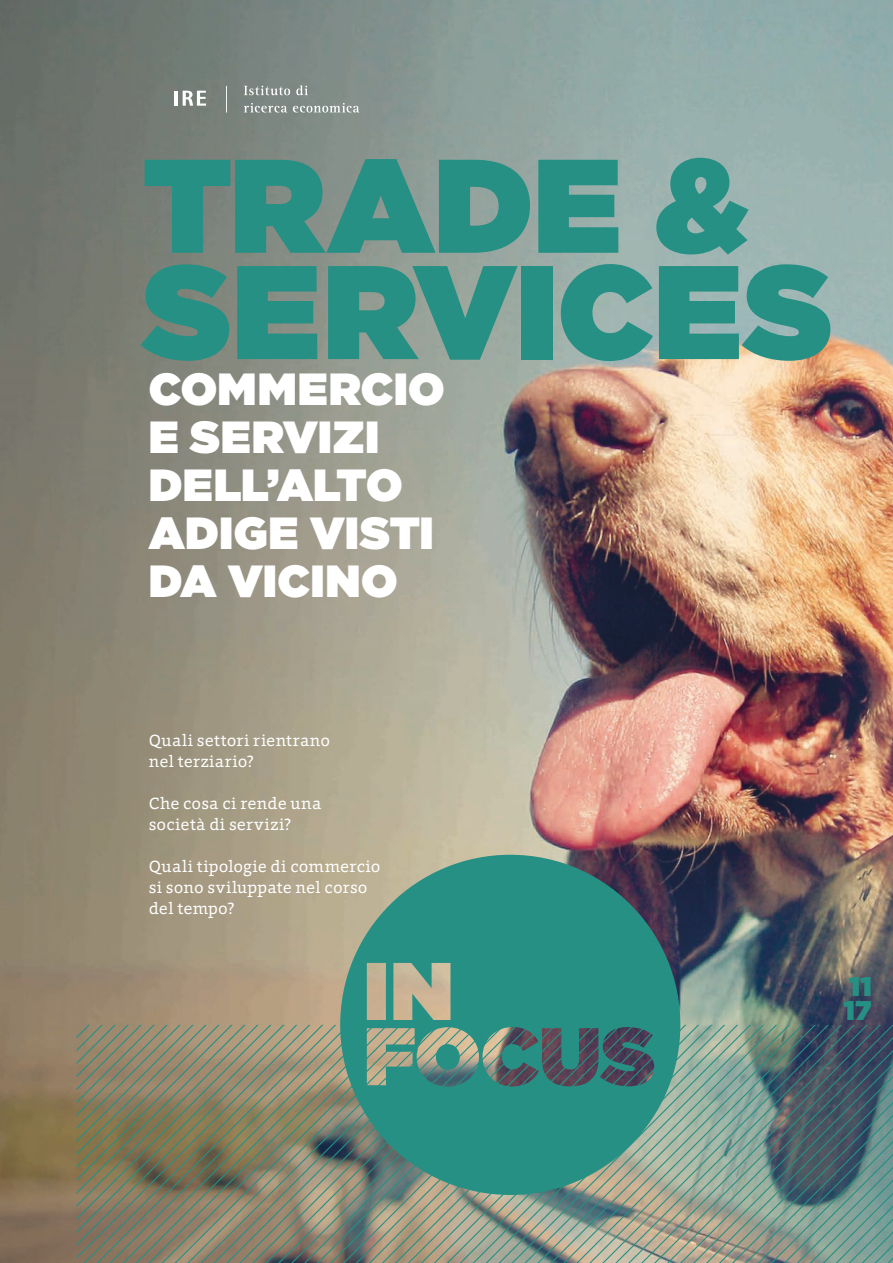
<style>
.page{position:relative;width:893px;height:1263px;background:#fff}
.page>*{position:absolute;margin:0;border:0;box-sizing:border-box;transform-origin:0 0}
.t1{font:900 132.9px "Gotham";color:#269084}
.t2{font:900 45px "Gotham";letter-spacing:.005em;color:#fff}
.t3{font:900 27px "Gotham";color:#269084}
.t4{font:16.5px "Foro";letter-spacing:.015em;color:#fff}
</style>
<div class="page">
<img style="left:0;top:0;width:893px;height:1263px">
<svg style="left:680px;top:931px;width:213px;height:94px"></svg>
<img style="left:77px;top:1025px;width:816px;height:238px">
<svg style="left:340px;top:855px;width:340px;height:340px;fill:#269084"></svg>
<svg style="left:226px;top:86px;width:1px;height:27px"></svg>
<svg style="left:244px;top:103px;width:115px;height:10px"></svg>
<svg style="left:244px;top:85px;width:64px;height:10px"></svg>
<hr style="left:175px;top:91px;width:3px;height:15px;background:#fff">
<svg style="left:183px;top:91px;width:23px;height:15px"></svg>
<p class="t1" style="left:143px;top:110px;width:607px">TRADE &amp;</p>
<p class="t1" style="left:143px;top:217px;width:691px">SERVICES</p>
<p class="t2" style="left:149px;top:357px;width:297px">COMMERCIO</p>
<p class="t2" style="left:149px;top:405px;width:232px">E SERVIZI</p>
<p class="t2" style="left:149px;top:453px;width:255px">DELL’ALTO</p>
<p class="t2" style="left:149px;top:501px;width:287px">ADIGE VISTI</p>
<p class="t2" style="left:149px;top:549px;width:250px">DA VICINO</p>
<p class="t4" style="left:149px;top:730px;width:183px">Quali settori rientrano</p>
<p class="t4" style="left:149px;top:751px;width:107px">nel terziario?</p>
<p class="t4" style="left:149px;top:793px;width:174px">Che cosa ci rende una</p>
<p class="t4" style="left:149px;top:814px;width:144px">società di servizi?</p>
<p class="t4" style="left:149px;top:856px;width:233px">Quali tipologie di commercio</p>
<p class="t4" style="left:149px;top:877px;width:220px">si sono sviluppate nel corso</p>
<p class="t4" style="left:149px;top:898px;width:87px">del tempo?</p>
<p class="t3" style="left:849px;top:967px;width:25px">11</p>
<p class="t3" style="left:844px;top:991px;width:30px">17</p>
</div>
